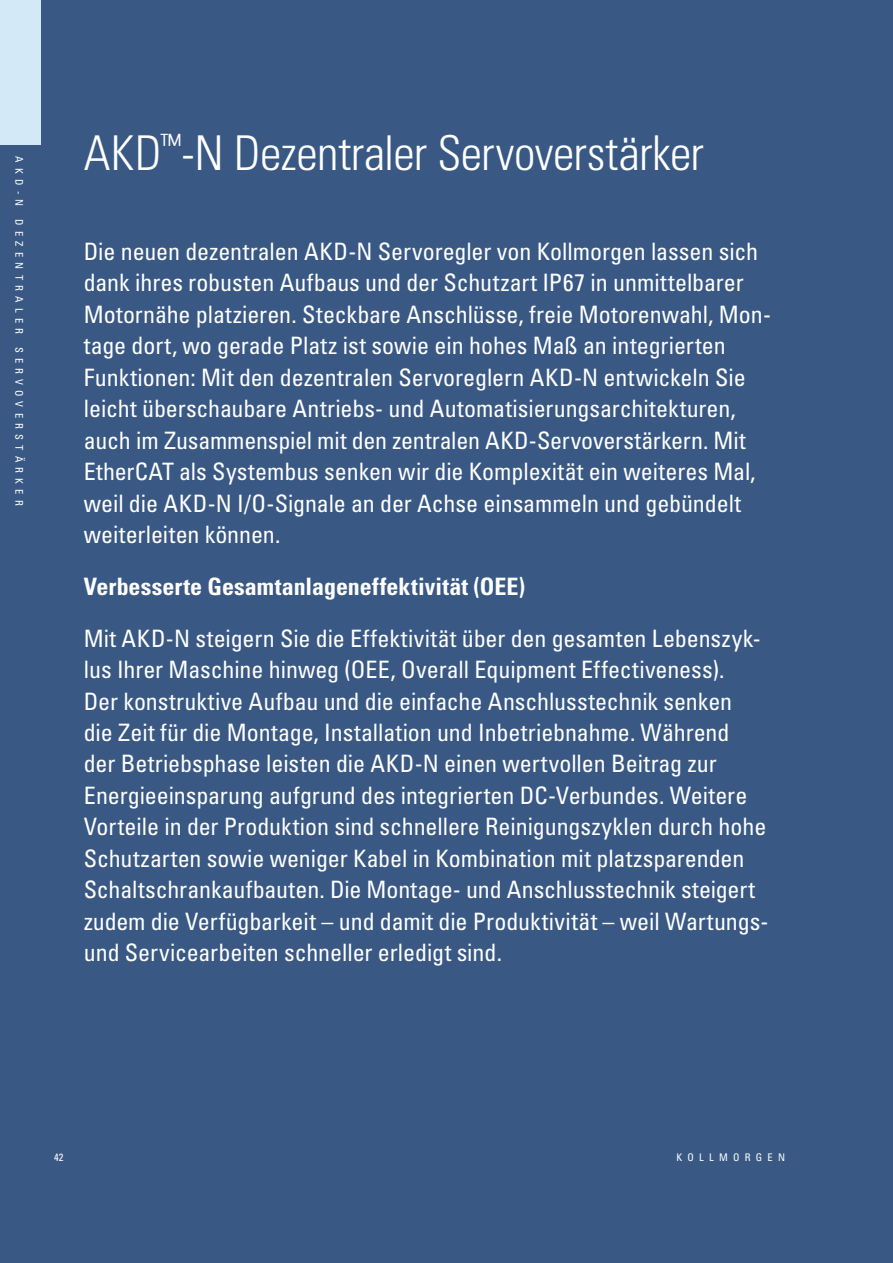
<style>
.page{position:relative;width:893px;height:1263px;background:#fff}
.page>*{position:absolute;margin:0;border:0;box-sizing:border-box;transform-origin:0 0}
.t1{font:300 condensed 48px "Univers LT Std";letter-spacing:-.01em;color:#fff}
.t2{font:condensed 24px/31.5px "Univers LT Std";color:#fff}
.t3{font:700 condensed 24px "Univers LT Std";letter-spacing:.005em;color:#fff}
.t4{font:condensed 10.5px "Univers";letter-spacing:.5em;color:#fff}
</style>
<div class="page">
<div style="left:0;top:0;width:892px;height:1263px;background:#395984"></div>
<div style="left:0;top:0;width:40px;height:145px;background:#d3e9f8"></div>
<p class="t4" style="left:23px;top:156px;width:351px;rotate:90deg">AKD-N DEZENTRALER SERVOVERSTÄRKER</p>
<h1 class="t1" style="left:84px;top:133px;width:621px">AKD<sup>™</sup>-N Dezentraler Servoverstärker</h1>
<p class="t2" style="left:84px;top:237px;width:688px">Die neuen dezentralen AKD-N Servoregler von Kollmorgen lassen sich dank ihres robusten Aufbaus und der Schutzart IP67 in unmittelbarer Motornähe platzieren. Steckbare Anschlüsse, freie Motorenwahl, Mon&shy;tage dort, wo gerade Platz ist sowie ein hohes Maß an integrierten Funktionen: Mit den dezentralen Servoreglern AKD-N entwickeln Sie leicht überschaubare Antriebs- und Automatisierungsarchitekturen, auch im Zusammenspiel mit den zentralen AKD-Servoverstärkern. Mit EtherCAT als Systembus senken wir die Komplexität ein weiteres Mal, weil die AKD-N I/O-Signale an der Achse einsammeln und gebündelt weiterleiten können.</p>
<p class="t3" style="left:84px;top:576px;width:443px">Verbesserte Gesamtanlageneffektivität (OEE)</p>
<p class="t2" style="left:84px;top:624px;width:686px">Mit AKD-N steigern Sie die Effektivität über den gesamten Lebenszyk&shy;lus Ihrer Maschine hinweg (OEE, Overall Equipment Effectiveness).<br>Der konstruktive Aufbau und die einfache Anschlusstechnik senken<br>die Zeit für die Montage, Installation und Inbetriebnahme. Während<br>der Betriebsphase leisten die AKD-N einen wertvollen Beitrag zur Energieeinsparung aufgrund des integrierten DC-Verbundes. Weitere Vorteile in der Produktion sind schnellere Reinigungszyklen durch hohe Schutzarten sowie weniger Kabel in Kombination mit platzsparenden Schaltschrankaufbauten. Die Montage- und Anschlusstechnik steigert zudem die Verfügbarkeit – und damit die Produktivität – weil Wartungs&shy;und Servicearbeiten schneller erledigt sind.</p>
<p class="t4" style="left:54px;top:1154px;width:11px">42</p>
<p class="t4" style="left:676px;top:1154px;width:110px">KOLLMORGEN</p>
</div>
